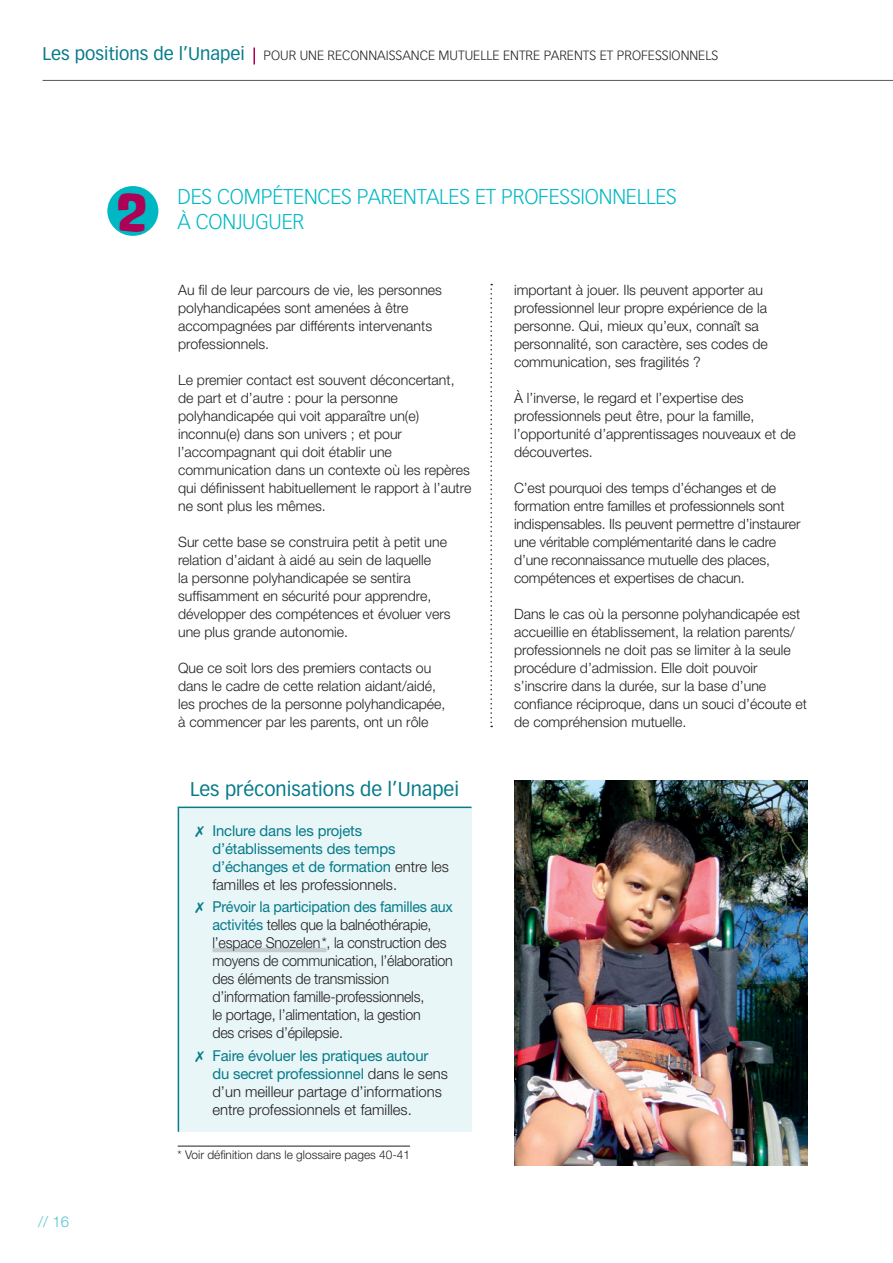
<style>
.page{position:relative;width:893px;height:1263px;background:#fff}
.page>*{position:absolute;margin:0;border:0;box-sizing:border-box;transform-origin:0 0}
.t1{font:300 21px/25.2px "Vectora LH";letter-spacing:-.01em;color:#00b8c4}
.t2{font:19.5px "Vectora LH";color:#067b8a}
.t3{font:300 15px/18px "Helvetica Neue";letter-spacing:-.015em;color:#231f20;scale:.95 1}
.t4{font:300 15px/18px "Helvetica Neue";letter-spacing:-.015em;color:#231f20}
.t5{font:15px/18px "Helvetica Neue";letter-spacing:-.01em;color:#067b8a}
.t6{font:300 15px "Helvetica Neue";color:#50c4cd}
.t7{font:300 14.25px/18px "Helvetica Neue";color:#231f20}
.t8{font:300 13.2px "Vectora LH";color:#231f20}
.t9{font:300 12px "Helvetica Neue";color:#231f20}
.s1{font-weight:400;font-size:18px;color:#067b8a}
.s2{font-family:"Good Girl";font-weight:400;font-size:45px;color:#ac0154}
.s3{font-weight:300;color:#231f20}
.s4{font-weight:400;color:#067b8a}
</style>
<div class="page">
<hr style="left:43px;top:80px;width:850px;height:1px;background:#57585a">
<svg style="left:253px;top:48px;width:2px;height:17px"></svg>
<div style="left:107px;top:186px;width:51px;height:50px;background:#00b8c4;border-radius:50%"></div>
<div style="left:178px;top:807px;width:293px;height:325px;background:#e9f6f7"></div>
<hr style="left:178px;top:806px;width:293px;height:2px;background:#067b8a">
<hr style="left:178px;top:808px;width:1px;height:324px;background:#067b8a">
<hr style="left:212px;top:948px;width:115px;height:4px;background:#c5cdd1">
<svg style="left:490px;top:284px;width:2px;height:443px"></svg>
<hr style="left:178px;top:1146px;width:232px;height:1px;background:#231f20">
<img style="left:514px;top:780px;width:294px;height:385px">
<p class="t8" style="left:43px;top:48px;width:677px"><span class="s1">Les positions de l’Unapei</span> POUR UNE RECONNAISSANCE MUTUELLE ENTRE PARENTS ET PROFESSIONNELS</p>
<h1 class="t1" style="left:117px;top:184px;width:561px;text-indent:60px">DES COMPÉTENCES PARENTALES ET PROFESSIONNELLES<br><span class="s2">2</span> À CONJUGUER</h1>
<p class="t6" style="left:38px;top:1212px;width:32px">// 16</p>
<p class="t7" style="left:178px;top:281px;width:265px">Au fil de leur parcours de vie, les personnes polyhandicapées sont amenées à être accompagnées par différents intervenants professionnels.</p>
<p class="t7" style="left:178px;top:371px;width:295px">Le premier contact est souvent déconcertant, de part et d’autre : pour la personne polyhandicapée qui voit apparaître un(e) inconnu(e) dans son univers ; et pour l’accompagnant qui doit établir une communication dans un contexte où les repères qui définissent habituellement le rapport à l’autre ne sont plus les mêmes.</p>
<p class="t7" style="left:178px;top:533px;width:274px">Sur cette base se construira petit à petit une relation d’aidant à aidé au sein de laquelle<br>la personne polyhandicapée se sentira suffisamment en sécurité pour apprendre, développer des compétences et évoluer vers une plus grande autonomie.</p>
<p class="t7" style="left:178px;top:659px;width:269px">Que ce soit lors des premiers contacts ou dans le cadre de cette relation aidant/aidé, les proches de la personne polyhandicapée, à commencer par les parents, ont un rôle</p>
<h2 class="t2" style="left:190px;top:777px;width:271px">Les préconisations de l’Unapei</h2>
<p class="t5" style="left:212px;top:822px;width:238px">Inclure dans les projets d’établissements des temps d’échanges et de formation <span class="s3">entre les familles et les professionnels.</span></p>
<p class="t3" style="left:212px;top:898px;width:255px"><span class="s4">Prévoir la participation des familles aux activités</span> telles que la balnéothérapie, l’espace Snozelen*, la construction des moyens de communication, l’élaboration des éléments de transmission d’information famille-professionnels,<br>le portage, l’alimentation, la gestion<br>des crises d’épilepsie.</p>
<p class="t4" style="left:212px;top:1046px;width:237px"><span class="s4">Faire évoluer les pratiques autour du secret professionnel</span> dans le sens d’un meilleur partage d’informations entre professionnels et familles.</p>
<p class="t9" style="left:178px;top:1147px;width:234px">* Voir définition dans le glossaire pages 40-41</p>
<p class="t7" style="left:514px;top:281px;width:255px">important à jouer. Ils peuvent apporter au professionnel leur propre expérience de la personne. Qui, mieux qu’eux, connaît sa personnalité, son caractère, ses codes de communication, ses fragilités ?</p>
<p class="t7" style="left:514px;top:389px;width:283px">À l’inverse, le regard et l’expertise des professionnels peut être, pour la famille, l’opportunité d’apprentissages nouveaux et de découvertes.</p>
<p class="t7" style="left:514px;top:479px;width:288px">C’est pourquoi des temps d’échanges et de formation entre familles et professionnels sont indispensables. Ils peuvent permettre d’instaurer une véritable complémentarité dans le cadre d’une reconnaissance mutuelle des places, compétences et expertises de chacun.</p>
<p class="t7" style="left:514px;top:605px;width:294px">Dans le cas où la personne polyhandicapée est accueillie en établissement, la relation parents/ professionnels ne doit pas se limiter à la seule procédure d’admission. Elle doit pouvoir s’inscrire dans la durée, sur la base d’une confiance réciproque, dans un souci d’écoute et de compréhension mutuelle.</p>
</div>
